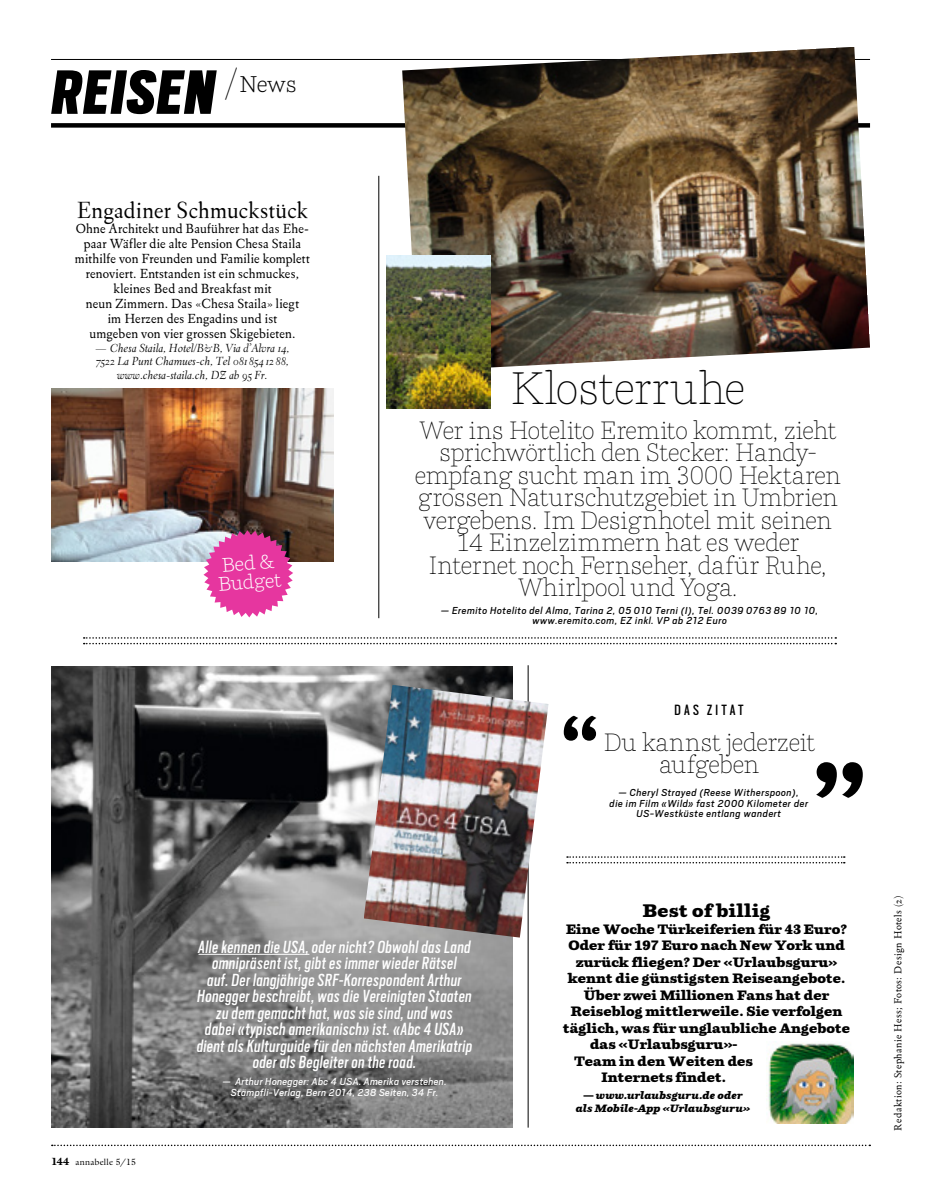
<style>
.page{position:relative;width:936px;height:1191px;background:#fff}
.page>*{position:absolute;margin:0;border:0;box-sizing:border-box;transform-origin:0 0}
.t1{font:900 103.8px "Parry";color:#000}
.t2{font:900 72.6px "Parry";color:#000}
.t3{font:italic 900 69.45px "Scout Cond";letter-spacing:.04em;color:#000}
.RU_bindestrich_x01{font:italic 45.45px "Eldorado Display";color:#000}
.TI_news_parry_thin_3{font:100 45px "Parry Pro";letter-spacing:-.005em;color:#000}
.TX_news_parry_thin_1{font:100 24.75px/22.5px "Parry Pro";letter-spacing:-.015em;color:#000;text-align:center}
.TI_news_eldo_x05{font:300 24px "Eldorado Text";letter-spacing:.005em;color:#000}
.RU_parry_light_x01{font:300 22.5px "Parry Pro";color:#000}
.TX_hinw_scout_regula{font:italic 19.5px/16.5px "Scout Cond";letter-spacing:.03em;color:#fff;text-align:center}
.TX_bömbel_parry_ligh{font:300 19.5px/18.8px "Parry Pro";color:#fff}
.TI_kultur_parry_blac{font:900 18px "Parry";letter-spacing:.02em;color:#000}
.TI_news_scout_cond_x{font:16.5px "Scout Cond";letter-spacing:.205em;color:#000}
.TX_kultur_parry_blac{font:900 13.5px "Parry";color:#000}
.TX_eldo_rom_9_links{font:13.5px/15px "Eldorado Text";letter-spacing:.01em;color:#000;text-align:center}
.TX_hinw_eldo_light_i{font:italic 300 12px/13.5px "Eldorado Text";color:#000;text-align:center}
.TX_hinw_scout_regula-2{font:italic 11.25px/10.5px "Scout";letter-spacing:.04em;color:#000;text-align:center}
.TX_hinw_scout_regula-3{font:italic 11.25px/10.5px "Scout";letter-spacing:.02em;color:#fff;text-align:center}
.TX_hinw_parry_black{font:italic 900 10.5px/13.5px "Parry";letter-spacing:.01em;color:#000;text-align:center}
.AU_byline_gestuerzt{font:10.5px "Eldorado Text";letter-spacing:.045em;color:#000}
.t4{font:9px "Galliard LT";letter-spacing:.02em;color:#000}
.s1{font-weight:900;font-size:10.5px}
</style>
<div class="page">
<hr style="left:51px;top:59px;width:819px;height:1px;background:#000">
<div style="left:51px;top:123px;width:819px;height:5px;background:#000"></div>
<hr style="left:378px;top:176px;width:1px;height:442px;background:#000">
<svg style="left:84px;top:637px;width:752px;height:7px"></svg>
<svg style="left:52px;top:1144px;width:818px;height:2px"></svg>
<hr style="left:528px;top:665px;width:1px;height:462px;background:#000">
<svg style="left:567px;top:856px;width:277px;height:7px"></svg>
<img style="left:51px;top:666px;width:461px;height:461px">
<img style="left:364px;top:685px;width:184px;height:252px">
<img style="left:766px;top:1041px;width:87px;height:82px">
<img style="left:402px;top:47px;width:468px;height:324px">
<img style="left:386px;top:255px;width:104px;height:153px">
<img style="left:51px;top:389px;width:283px;height:172px">
<svg style="left:203px;top:530px;width:90px;height:87px;background:#da5ea7"></svg>
<hr style="left:199px;top:954px;width:110px;height:1px;background:#fff">
<p class="t3" style="left:53px;top:47px;width:164px">REISEN</p>
<p class="RU_bindestrich_x01" style="left:225px;top:58px;width:14px">/</p>
<p class="RU_parry_light_x01" style="left:239px;top:68px;width:59px">News</p>
<p class="TI_news_eldo_x05" style="left:77px;top:196px;width:232px">Engadiner Schmuckstück</p>
<p class="TX_eldo_rom_9_links" style="left:75px;top:221px;width:236px">Ohne Architekt und Bauführer hat das Ehe&shy;paar Wäfler die alte Pension Chesa Staila mithilfe von Freunden und Familie komplett renoviert. Entstanden ist ein schmuckes, kleines Bed and Breakfast mit<br>neun Zimmern. Das «Chesa Staila» liegt<br>im Herzen des Engadins und ist<br>umgeben von vier grossen Skigebieten.</p>
<p class="TX_hinw_eldo_light_i" style="left:95px;top:341px;width:196px">— Chesa Staila, Hotel/B&amp;B, Via d’Alvra 14,<br>7522 La Punt Chamues-ch, Tel 081 854 12 88, www.chesa-staila.ch, DZ ab 95 Fr.</p>
<p class="TX_bömbel_parry_ligh" style="left:215px;top:556px;width:65px;rotate:-5deg">Bed &amp;<br>Budget</p>
<p class="TI_news_parry_thin_3" style="left:510px;top:357px;width:236px">Klosterruhe</p>
<p class="TX_news_parry_thin_1" style="left:415px;top:418px;width:427px">Wer ins Hotelito Eremito kommt, zieht sprichwörtlich den Stecker: Handy&shy;empfang sucht man im 3000 Hektaren grossen Naturschutzgebiet in Umbrien vergebens. Im Designhotel mit seinen 14 Einzelzimmern hat es weder Internet noch Fernseher, dafür Ruhe, Whirlpool und Yoga.</p>
<p class="TX_hinw_scout_regula-2" style="left:441px;top:604px;width:378px">— Eremito Hotelito del Alma, Tarina 2, 05 010 Terni (I), Tel. 0039 0763 89 10 10, www.eremito.com, EZ inkl. VP ab 212 Euro</p>
<p class="t4" style="left:51px;top:1156px;width:87px"><span class="s1">144</span> annabelle 5/15</p>
<p class="TX_hinw_scout_regula" style="left:197px;top:937px;width:277px">Alle kennen die USA, oder nicht? Obwohl das Land omnipräsent ist, gibt es immer wieder Rätsel<br>auf. Der langjährige SRF-Korrespondent Arthur Honegger beschreibt, was die Vereinigten Staaten zu dem gemacht hat, was sie sind, und was<br>dabei «typisch amerikanisch» ist. «Abc 4 USA» dient als Kulturguide für den nächsten Amerikatrip oder als Begleiter on the road.</p>
<p class="TX_hinw_scout_regula-3" style="left:223px;top:1075px;width:225px">— Arthur Honegger: Abc 4 USA. Amerika verstehen.<br>Stämpfli-Verlag, Bern 2014, 238 Seiten, 34 Fr.</p>
<p class="t2" style="left:559px;top:694px;width:42px">“</p>
<p class="TI_news_scout_cond_x" style="left:674px;top:699px;width:71px">DAS ZITAT</p>
<p class="TX_news_parry_thin_1" style="left:603px;top:730px;width:213px">Du kannst jederzeit aufgeben</p>
<p class="TX_hinw_scout_regula-2" style="left:609px;top:787px;width:200px">— Cheryl Strayed (Reese Witherspoon),<br>die im Film «Wild» fast 2000 Kilometer der<br>US-Westküste entlang wandert</p>
<p class="t1" style="left:810px;top:732px;width:60px">”</p>
<p class="TI_kultur_parry_blac" style="left:642px;top:899px;width:129px">Best of billig</p>
<p class="TX_kultur_parry_blac" style="left:566px;top:920px;width:282px">Eine Woche Türkeiferien für 43 Euro?</p>
<p class="TX_kultur_parry_blac" style="left:568px;top:937px;width:278px">Oder für 197 Euro nach New York und</p>
<p class="TX_kultur_parry_blac" style="left:576px;top:953px;width:263px">zurück fliegen? Der «Urlaubsguru»</p>
<p class="TX_kultur_parry_blac" style="left:568px;top:970px;width:279px">kennt die günstigsten Reiseangebote.</p>
<p class="TX_kultur_parry_blac" style="left:584px;top:986px;width:247px">Über zwei Millionen Fans hat der</p>
<p class="TX_kultur_parry_blac" style="left:571px;top:1003px;width:273px">Reiseblog mittlerweile. Sie verfolgen</p>
<p class="TX_kultur_parry_blac" style="left:563px;top:1019px;width:288px">täglich, was für unglaubliche Angebote</p>
<p class="TX_kultur_parry_blac" style="left:590px;top:1036px;width:149px">das «Urlaubsguru»-</p>
<p class="TX_kultur_parry_blac" style="left:574px;top:1052px;width:180px">Team in den Weiten des</p>
<p class="TX_kultur_parry_blac" style="left:601px;top:1069px;width:126px">Internets findet.</p>
<p class="TX_hinw_parry_black" style="left:575px;top:1087px;width:176px">— www.urlaubsguru.de oder als Mobile-App «Urlaubsguru»</p>
<p class="AU_byline_gestuerzt" style="left:891px;top:1130px;width:236px;rotate:-90deg">Redaktion: Stephanie Hess; Fotos: Design Hotels (2)</p>
</div>
